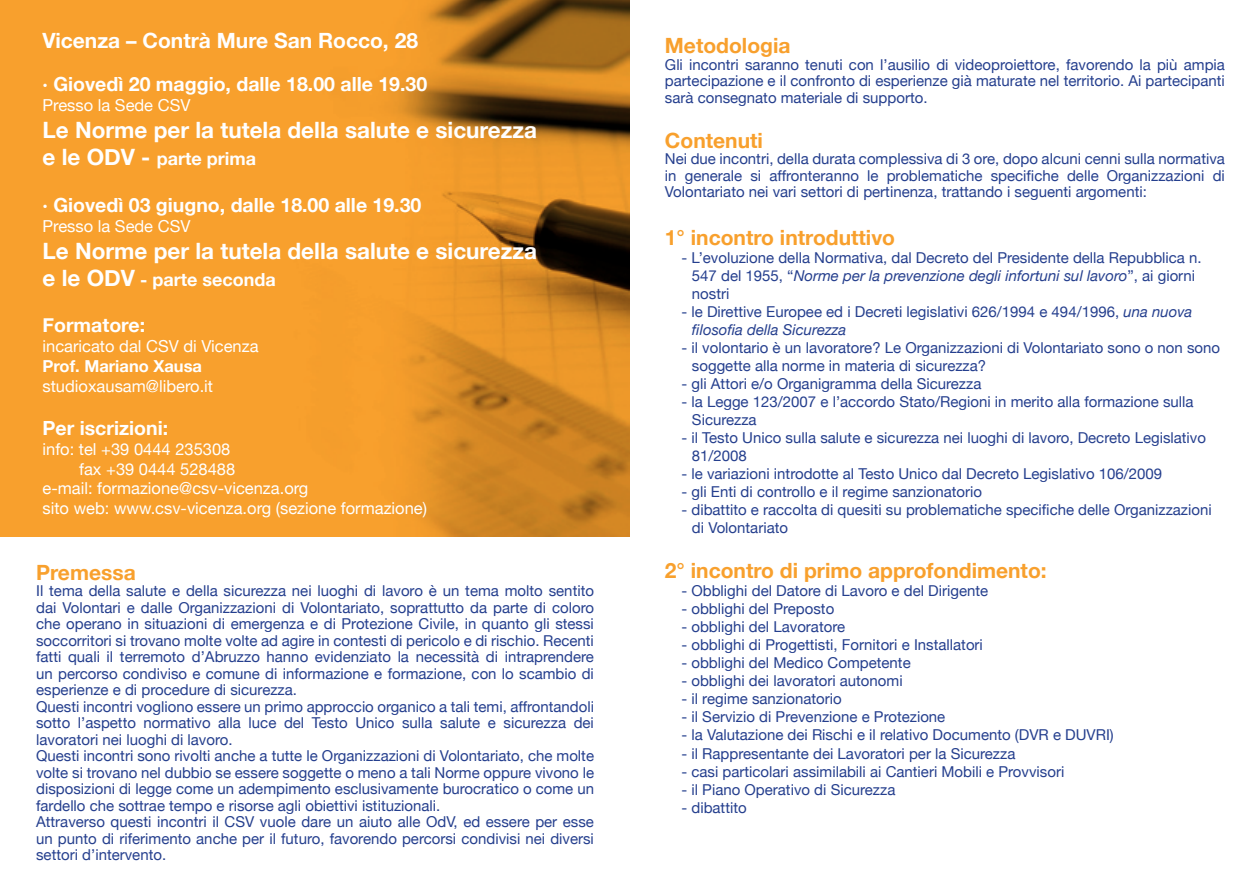
<style>
.page{position:relative;width:1259px;height:893px;background:#fff}
.page>*{position:absolute;margin:0;border:0;box-sizing:border-box;transform-origin:0 0}
.t1{font:700 22.5px "Helvetica Neue";color:#fff}
.t2{font:700 21px "Helvetica Neue";color:#f8a02d}
.t3{font:700 21px "Helvetica Neue";color:#fff}
.t4{font:700 19.5px "Helvetica Neue";color:#fff}
.t5{font:700 18px "Helvetica Neue";color:#fff}
.t6{font:16.5px "Helvetica Neue";color:#fff}
.t7{font:700 16.5px "Helvetica Neue";color:#fff}
.t8{font:15px/16.5px "Helvetica Neue";color:#253f8e}
.s1{font-size:22.5px}
.s2{font-style:italic}
</style>
<div class="page">
<div style="left:0;top:0;width:629px;height:537px;background:#f8a02d"></div>
<img style="left:393px;top:0;width:236px;height:537px">
<h2 class="t3" style="left:43px;top:27px;width:377px">Vicenza – Contrà Mure San Rocco, 28</h2>
<h3 class="t4" style="left:43px;top:72px;width:386px">· Giovedì 20 maggio, dalle 18.00 alle 19.30</h3>
<p class="t6" style="left:43px;top:95px;width:149px">Presso la Sede CSV</p>
<h1 class="t1" style="left:43px;top:116px;width:496px">Le Norme per la tutela della salute e sicurezza</h1>
<p class="t5" style="left:43px;top:147px;width:215px"><span class="s1">e le ODV -</span> parte prima</p>
<h3 class="t4" style="left:43px;top:193px;width:380px">· Giovedì 03 giugno, dalle 18.00 alle 19.30</h3>
<p class="t6" style="left:43px;top:216px;width:149px">Presso la Sede CSV</p>
<h1 class="t1" style="left:43px;top:237px;width:496px">Le Norme per la tutela della salute e sicurezza</h1>
<p class="t5" style="left:43px;top:268px;width:235px"><span class="s1">e le ODV</span> - parte seconda</p>
<h3 class="t4" style="left:43px;top:313px;width:104px">Formatore:</h3>
<p class="t6" style="left:43px;top:336px;width:218px">incaricato dal CSV di Vicenza</p>
<p class="t7" style="left:43px;top:356px;width:161px">Prof. Mariano Xausa</p>
<p class="t6" style="left:43px;top:376px;width:172px">studioxausam@libero.it</p>
<h3 class="t4" style="left:43px;top:416px;width:127px">Per iscrizioni:</h3>
<p class="t6" style="left:43px;top:439px;width:189px">info: tel +39 0444 235308</p>
<p class="t6" style="left:79px;top:459px;width:158px">fax +39 0444 528488</p>
<p class="t6" style="left:43px;top:479px;width:267px">e-mail: formazione@csv-vicenza.org</p>
<p class="t6" style="left:43px;top:498px;width:386px">sito web: www.csv-vicenza.org (sezione formazione)</p>
<h2 class="t2" style="left:36px;top:559px;width:101px">Premessa</h2>
<p class="t8" style="left:36px;top:582px;width:559px">Il tema della salute e della sicurezza nei luoghi di lavoro è un tema molto sentito dai Volontari e dalle Organizzazioni di Volontariato, soprattutto da parte di coloro che operano in situazioni di emergenza e di Protezione Civile, in quanto gli stessi soccorritori si trovano molte volte ad agire in contesti di pericolo e di rischio. Recenti fatti quali il terremoto d’Abruzzo hanno evidenziato la necessità di intraprendere un percorso condiviso e comune di informazione e formazione, con lo scambio di esperienze e di procedure di sicurezza.<br>Questi incontri vogliono essere un primo approccio organico a tali temi, affrontandoli sotto l’aspetto normativo alla luce del Testo Unico sulla salute e sicurezza dei lavoratori nei luoghi di lavoro.<br>Questi incontri sono rivolti anche a tutte le Organizzazioni di Volontariato, che molte volte si trovano nel dubbio se essere soggette o meno a tali Norme oppure vivono le disposizioni di legge come un adempimento esclusivamente burocratico o come un fardello che sottrae tempo e risorse agli obiettivi istituzionali.<br>Attraverso questi incontri il CSV vuole dare un aiuto alle OdV, ed essere per esse un punto di riferimento anche per il futuro, favorendo percorsi condivisi nei diversi settori d’intervento.</p>
<h2 class="t2" style="left:665px;top:33px;width:127px">Metodologia</h2>
<p class="t8" style="left:665px;top:56px;width:561px;text-align:justify">Gli incontri saranno tenuti con l’ausilio di videoproiettore, favorendo la più ampia partecipazione e il confronto di esperienze già maturate nel territorio. Ai partecipanti sarà consegnato materiale di supporto.</p>
<h2 class="t2" style="left:665px;top:127px;width:100px">Contenuti</h2>
<p class="t8" style="left:665px;top:151px;width:561px;text-align:justify">Nei due incontri, della durata complessiva di 3 ore, dopo alcuni cenni sulla normativa in generale si affronteranno le problematiche specifiche delle Organizzazioni di Volontariato nei vari settori di pertinenza, trattando i seguenti argomenti:</p>
<h2 class="t2" style="left:665px;top:225px;width:232px">1° incontro introduttivo</h2>
<p class="t8" style="left:692px;top:249px;width:511px;line-height:18px;text-indent:-10px">- L’evoluzione della Normativa, dal Decreto del Presidente della Repubblica n.<br>547 del 1955, “<span class="s2">Norme per la prevenzione degli infortuni sul lavoro</span>”, ai giorni nostri</p>
<p class="t8" style="left:692px;top:303px;width:502px;line-height:18px;text-indent:-10px">- le Direttive Europee ed i Decreti legislativi 626/1994 e 494/1996, <span class="s2">una nuova filosofia della Sicurezza</span></p>
<p class="t8" style="left:692px;top:339px;width:529px;line-height:18px;text-indent:-10px">- il volontario è un lavoratore? Le Organizzazioni di Volontariato sono o non sono soggette alla norme in materia di sicurezza?</p>
<p class="t8" style="left:681px;top:376px;width:301px">- gli Attori e/o Organigramma della Sicurezza</p>
<p class="t8" style="left:692px;top:393px;width:503px;line-height:18px;text-indent:-10px">- la Legge 123/2007 e l’accordo Stato/Regioni in merito alla formazione sulla<br>Sicurezza</p>
<p class="t8" style="left:692px;top:429px;width:515px;line-height:18px;text-indent:-10px">- il Testo Unico sulla salute e sicurezza nei luoghi di lavoro, Decreto Legislativo<br>81/2008</p>
<p class="t8" style="left:681px;top:466px;width:482px">- le variazioni introdotte al Testo Unico dal Decreto Legislativo 106/2009</p>
<p class="t8" style="left:681px;top:484px;width:302px">- gli Enti di controllo e il regime sanzionatorio</p>
<p class="t8" style="left:692px;top:501px;width:521px;line-height:18px;text-indent:-10px">- dibattito e raccolta di quesiti su problematiche specifiche delle Organizzazioni di Volontariato</p>
<h2 class="t2" style="left:665px;top:558px;width:383px">2° incontro di primo approfondimento:</h2>
<p class="t8" style="left:681px;top:583px;width:308px">- Obblighi del Datore di Lavoro e del Dirigente</p>
<p class="t8" style="left:681px;top:601px;width:154px">- obblighi del Preposto</p>
<p class="t8" style="left:681px;top:619px;width:165px">- obblighi del Lavoratore</p>
<p class="t8" style="left:681px;top:637px;width:303px">- obblighi di Progettisti, Fornitori e Installatori</p>
<p class="t8" style="left:681px;top:655px;width:231px">- obblighi del Medico Competente</p>
<p class="t8" style="left:681px;top:673px;width:223px">- obblighi dei lavoratori autonomi</p>
<p class="t8" style="left:681px;top:691px;width:162px">- il regime sanzionatorio</p>
<p class="t8" style="left:681px;top:709px;width:265px">- il Servizio di Prevenzione e Protezione</p>
<p class="t8" style="left:681px;top:727px;width:434px">- la Valutazione dei Rischi e il relativo Documento (DVR e DUVRI)</p>
<p class="t8" style="left:681px;top:745px;width:335px">- il Rappresentante dei Lavoratori per la Sicurezza</p>
<p class="t8" style="left:681px;top:763px;width:384px">- casi particolari assimilabili ai Cantieri Mobili e Provvisori</p>
<p class="t8" style="left:681px;top:781px;width:215px">- il Piano Operativo di Sicurezza</p>
<p class="t8" style="left:681px;top:799px;width:67px">- dibattito</p>
</div>
